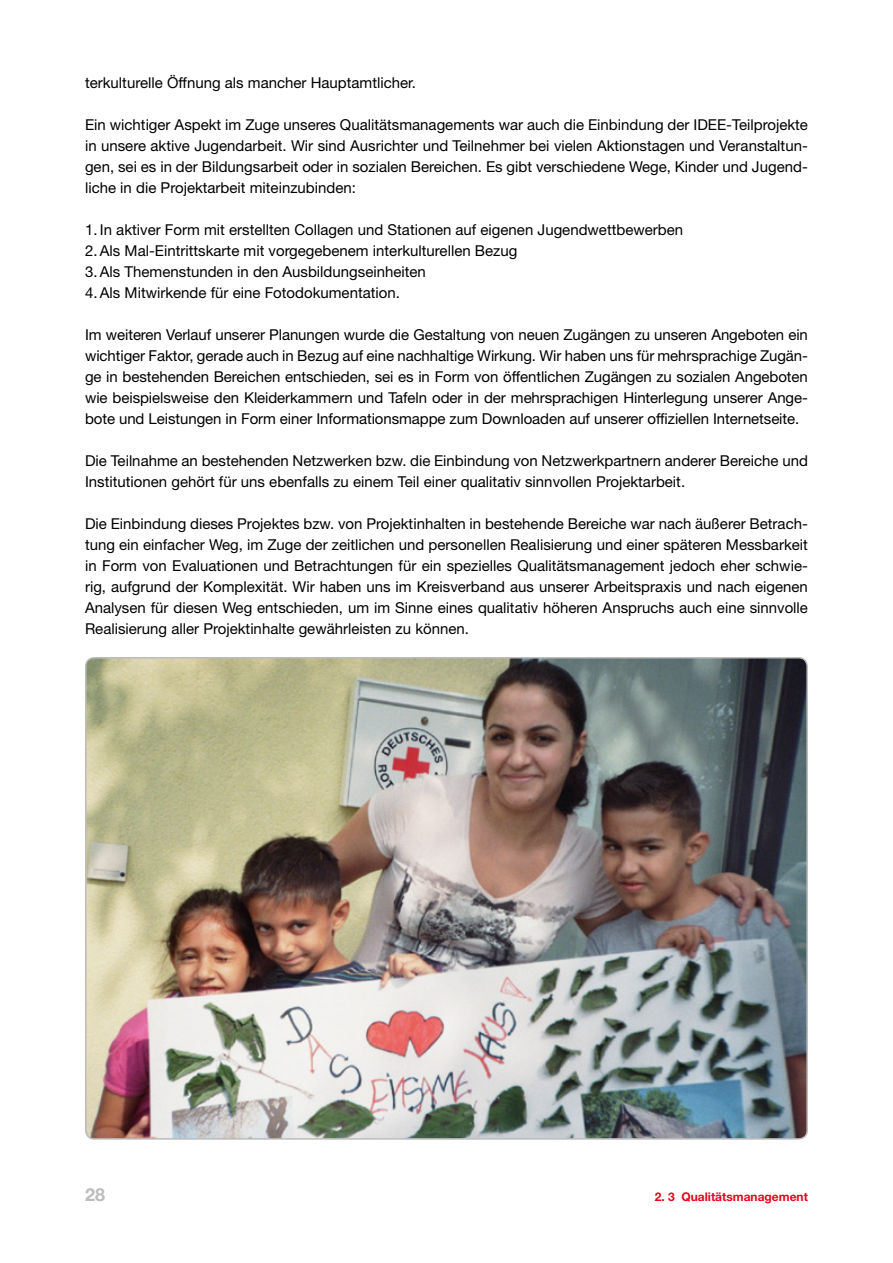
<style>
.page{position:relative;width:893px;height:1263px;background:#fff}
.page>*{position:absolute;margin:0;border:0;box-sizing:border-box;transform-origin:0 0}
.t1{font:700 18px "Helvetica Neue LT Std";color:#bcbcbc}
.t2{font:15px/21px "Helvetica Neue LT Std";color:#000;text-align:justify}
.t3{font:700 12px "Helvetica Neue LT Std";color:#e3051b}
</style>
<div class="page">
<img style="left:86px;top:658px;width:719px;height:479px">
<div style="left:85px;top:657px;width:723px;height:483px;border:2px solid #bcbcbc;border-radius:9px"></div>
<p class="t2" style="left:85px;top:72px;width:332px">terkulturelle Öffnung als mancher Hauptamtlicher.</p>
<p class="t2" style="left:85px;top:114px;width:724px">Ein wichtiger Aspekt im Zuge unseres Qualitätsmanagements war auch die Einbindung der IDEE-Teilprojekte in unsere aktive Jugendarbeit. Wir sind Ausrichter und Teilnehmer bei vielen Aktionstagen und Veranstaltun&shy;gen, sei es in der Bildungsarbeit oder in sozialen Bereichen. Es gibt verschiedene Wege, Kinder und Jugend&shy;liche in die Projektarbeit miteinzubinden:</p>
<p class="t2" style="left:85px;top:219px;width:600px">1. In aktiver Form mit erstellten Collagen und Stationen auf eigenen Jugendwettbewerben</p>
<p class="t2" style="left:85px;top:240px;width:434px">2. Als Mal-Eintrittskarte mit vorgegebenem interkulturellen Bezug</p>
<p class="t2" style="left:85px;top:261px;width:342px">3. Als Themenstunden in den Ausbildungseinheiten</p>
<p class="t2" style="left:85px;top:282px;width:316px">4. Als Mitwirkende für eine Fotodokumentation.</p>
<p class="t2" style="left:85px;top:324px;width:724px">Im weiteren Verlauf unserer Planungen wurde die Gestaltung von neuen Zugängen zu unseren Angeboten ein wichtiger Faktor, gerade auch in Bezug auf eine nachhaltige Wirkung. Wir haben uns für mehrsprachige Zugän&shy;ge in bestehenden Bereichen entschieden, sei es in Form von öffentlichen Zugängen zu sozialen Angeboten wie beispielsweise den Kleiderkammern und Tafeln oder in der mehrsprachigen Hinterlegung unserer Ange&shy;bote und Leistungen in Form einer Informationsmappe zum Downloaden auf unserer offiziellen Internetseite.</p>
<p class="t2" style="left:85px;top:450px;width:724px">Die Teilnahme an bestehenden Netzwerken bzw. die Einbindung von Netzwerkpartnern anderer Bereiche und<br>Institutionen gehört für uns ebenfalls zu einem Teil einer qualitativ sinnvollen Projektarbeit.</p>
<p class="t2" style="left:85px;top:513px;width:724px">Die Einbindung dieses Projektes bzw. von Projektinhalten in bestehende Bereiche war nach äußerer Betrach&shy;tung ein einfacher Weg, im Zuge der zeitlichen und personellen Realisierung und einer späteren Messbarkeit in Form von Evaluationen und Betrachtungen für ein spezielles Qualitätsmanagement jedoch eher schwie&shy;rig, aufgrund der Komplexität. Wir haben uns im Kreisverband aus unserer Arbeitspraxis und nach eigenen Analysen für diesen Weg entschieden, um im Sinne eines qualitativ höheren Anspruchs auch eine sinnvolle Realisierung aller Projektinhalte gewährleisten zu können.</p>
<p class="t1" style="left:85px;top:1184px;width:22px">28</p>
<p class="t3" style="left:655px;top:1190px;width:155px">2. 3 Qualitätsmanagement</p>
</div>
